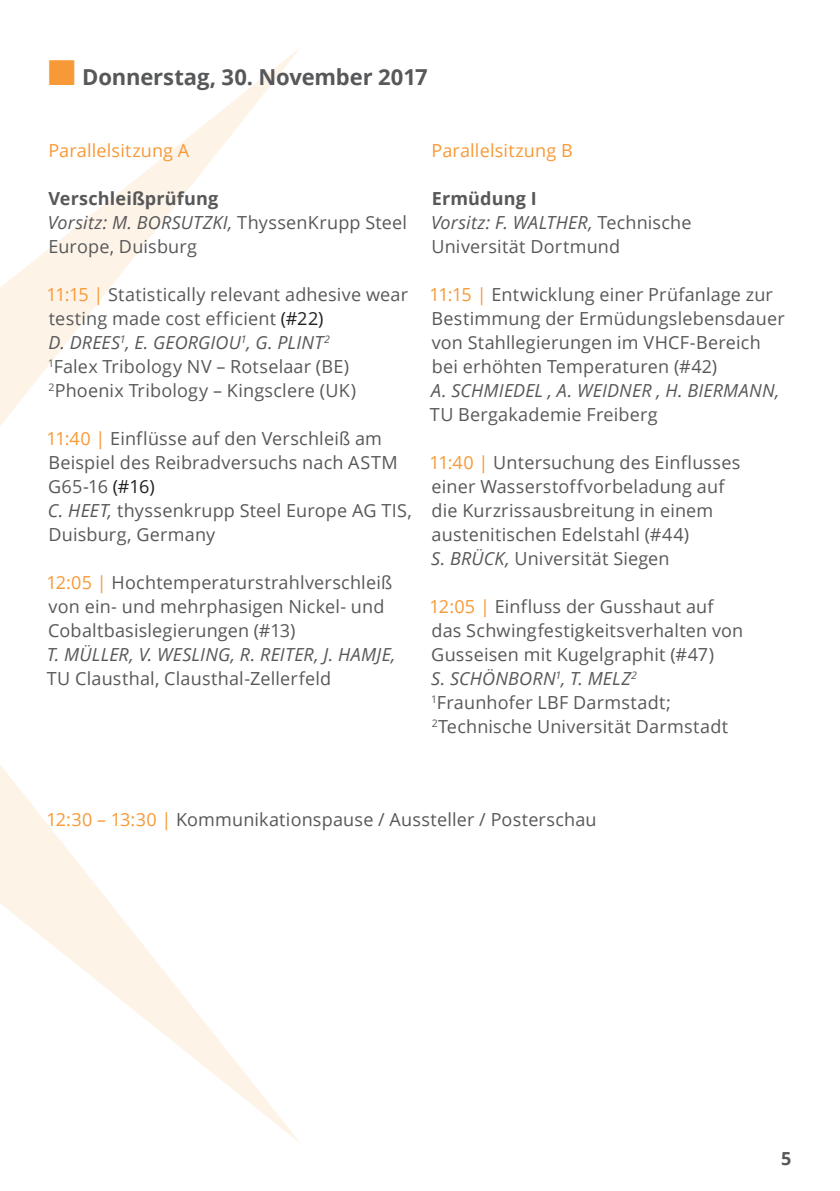
<style>
.page{position:relative;width:840px;height:1191px;background:#fff}
.page>*{position:absolute;margin:0;border:0;box-sizing:border-box;transform-origin:0 0}
.t1{font:700 22px "Open Sans";letter-spacing:-.005em;color:#57585a}
.t2{font:18px/24px "Open Sans";letter-spacing:.01em;color:#57585a}
.t3{font:italic 18px "Open Sans";letter-spacing:.01em;color:#57585a}
.t4{font:18px "Open Sans";letter-spacing:.01em;color:#f89937}
.t5{font:700 18px "Open Sans";color:#57585a}
.s1{color:#f89937}
.s2{font-weight:700}
.s3{font-style:italic}
.s4{color:#231f20}
</style>
<div class="page">
<svg style="left:0;top:48px;width:300px;height:1095px"></svg>
<p class="t1" style="left:48px;top:61px;width:381px"><span class="s1">■</span> Donnerstag, 30. November 2017</p>
<p class="t4" style="left:48px;top:138px;width:142px">Parallelsitzung A</p>
<p class="t2" style="left:48px;top:186px;width:360px"><span class="s2">Verschleißprüfung<br></span><span class="s3">Vorsitz: M. BORSUTZKI,</span> ThyssenKrupp Steel<br>Europe, Duisburg</p>
<p class="t2" style="left:46px;top:282px;width:363px"><span class="s1">11:15 |</span> Statistically relevant adhesive wear testing made cost efficient <span class="s4">(#22)<br></span><span class="s3">D. DREES</span><sup>1</sup><span class="s3">, E. GEORGIOU</span><sup>1</sup><span class="s3">, G. PLINT</span><sup>2<br></sup><sup>1</sup>Falex Tribology NV – Rotselaar (BE)<br><sup>2</sup>Phoenix Tribology – Kingsclere (UK)</p>
<p class="t2" style="left:46px;top:426px;width:366px"><span class="s1">11:40 |</span> Einflüsse auf den Verschleiß am<br>Beispiel des Reibradversuchs nach ASTM<br>G65-16 <span class="s4">(#16)<br></span><span class="s3">C. HEET,</span> thyssenkrupp Steel Europe AG TIS,<br>Duisburg, Germany</p>
<p class="t2" style="left:46px;top:570px;width:347px"><span class="s1">12:05 |</span> Hochtemperaturstrahlverschleiß von ein- und mehrphasigen Nickel- und<br>Cobaltbasislegierungen (#13)</p>
<p class="t3" style="left:47px;top:642px;width:350px">T. MÜLLER, V. WESLING, R. REITER, J. HAMJE,</p>
<p class="t2" style="left:47px;top:666px;width:286px">TU Clausthal, Clausthal-Zellerfeld</p>
<p class="t4" style="left:431px;top:138px;width:143px">Parallelsitzung B</p>
<p class="t2" style="left:431px;top:186px;width:262px"><span class="s2">Ermüdung I<br></span><span class="s3">Vorsitz: F. WALTHER,</span> Technische<br>Universität Dortmund</p>
<p class="t2" style="left:429px;top:282px;width:356px"><span class="s1">11:15 |</span> Entwicklung einer Prüfanlage zur Bestimmung der Ermüdungslebensdauer von Stahllegierungen im VHCF-Bereich bei erhöhten Temperaturen (#42)</p>
<p class="t3" style="left:431px;top:378px;width:349px">A. SCHMIEDEL , A. WEIDNER , H. BIERMANN,</p>
<p class="t2" style="left:429px;top:402px;width:229px">TU Bergakademie Freiberg</p>
<p class="t2" style="left:429px;top:450px;width:312px"><span class="s1">11:40 |</span> Untersuchung des Einflusses einer Wasserstoffvorbeladung auf die Kurzrissausbreitung in einem austenitischen Edelstahl (#44)<br><span class="s3">S. BRÜCK,</span> Universität Siegen</p>
<p class="t2" style="left:429px;top:594px;width:315px"><span class="s1">12:05 |</span> Einfluss der Gusshaut auf das Schwingfestigkeitsverhalten von<br>Gusseisen mit Kugelgraphit (#47)<br><span class="s3">S. SCHÖNBORN</span><sup>1</sup><span class="s3">, T. MELZ</span><sup>2<br></sup><sup>1</sup>Fraunhofer LBF Darmstadt;<br><sup>2</sup>Technische Universität Darmstadt</p>
<p class="t2" style="left:46px;top:807px;width:551px"><span class="s1">12:30 – 13:30 |</span> Kommunikationspause / Aussteller / Posterschau</p>
<p class="t5" style="left:780px;top:1145px;width:12px">5</p>
</div>
